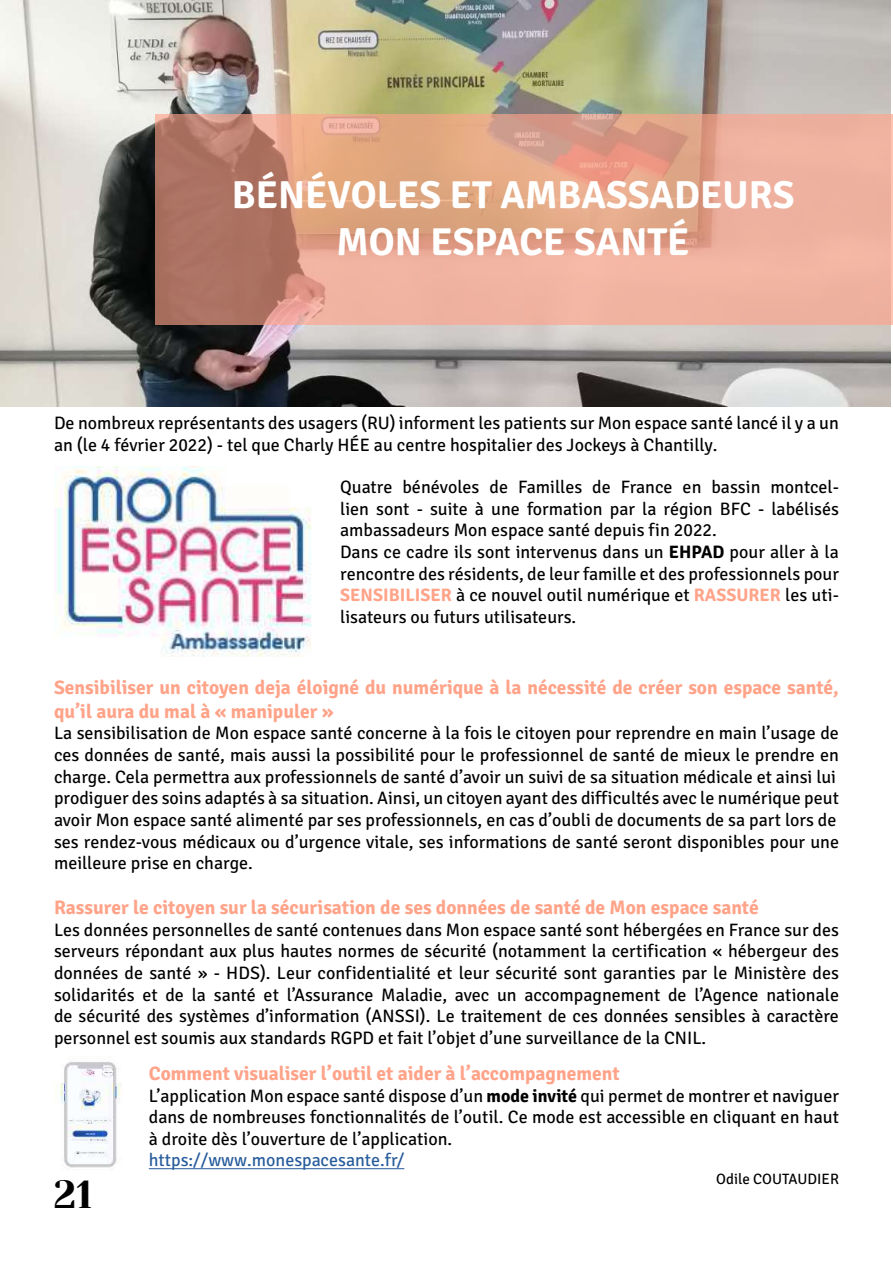
<style>
.page{position:relative;width:893px;height:1263px;background:#fff}
.page>*{position:absolute;margin:0;border:0;box-sizing:border-box;transform-origin:0 0}
.t1{font:700 39px/46.8px "Signika Negative";color:#fff;text-align:center}
.t2{font:39px "Yeseva One";color:#000}
.t3{font:700 19.5px/23.4px "Signika Negative";color:#ffa389}
.t4{font:18px/21.6px "Signika Negative";color:#000}
.t5{font:18px "Signika Negative";color:#265b9b}
.t6{font:15px "Signika Negative";color:#000}
.s1{font-weight:700}
.s2{font-weight:700;color:#ffa389}
</style>
<div class="page">
<img style="left:0;top:0;width:890px;height:406px">
<svg style="left:155px;top:114px;width:738px;height:211px;background:#dea18a"></svg>
<img style="left:54px;top:466px;width:258px;height:190px">
<img style="left:60px;top:1061px;width:61px;height:109px">
<hr style="left:149px;top:1168px;width:255px;height:1px;background:#265b9b">
<h1 class="t1" style="left:232px;top:170px;width:564px">BÉNÉVOLES ET AMBASSADEURS<br>MON ESPACE SANTÉ</h1>
<p class="t4" style="left:54px;top:412px;width:786px">De nombreux représentants des usagers (RU) informent les patients sur Mon espace santé lancé il y a un an (le 4 février 2022) - tel que Charly HÉE au centre hospitalier des Jockeys à Chantilly.</p>
<p class="t4" style="left:340px;top:476px;width:500px">Quatre bénévoles de Familles de France en bassin montcel&shy;lien sont - suite à une formation par la région BFC - labélisés ambassadeurs Mon espace santé depuis fin 2022.<br>Dans ce cadre ils sont intervenus dans un <span class="s1">EHPAD</span> pour aller à la rencontre des résidents, de leur famille et des professionnels pour <span class="s2">SENSIBILISER</span> à ce nouvel outil numérique et <span class="s2">RASSURER</span> les uti&shy;lisateurs ou futurs utilisateurs.</p>
<p class="t3" style="left:54px;top:676px;width:786px">Sensibiliser un citoyen deja éloigné du numérique à la nécessité de créer son espace santé, qu’il aura du mal à « manipuler »</p>
<p class="t4" style="left:54px;top:723px;width:786px">La sensibilisation de Mon espace santé concerne à la fois le citoyen pour reprendre en main l’usage de ces données de santé, mais aussi la possibilité pour le professionnel de santé de mieux le prendre en charge. Cela permettra aux professionnels de santé d’avoir un suivi de sa situation médicale et ainsi lui prodiguer des soins adaptés à sa situation. Ainsi, un citoyen ayant des difficultés avec le numérique peut avoir Mon espace santé alimenté par ses professionnels, en cas d’oubli de documents de sa part lors de ses rendez-vous médicaux ou d’urgence vitale, ses informations de santé seront disponibles pour une meilleure prise en charge.</p>
<p class="t3" style="left:54px;top:895px;width:706px">Rassurer le citoyen sur la sécurisation de ses données de santé de Mon espace santé</p>
<p class="t4" style="left:54px;top:919px;width:786px;text-align:justify">Les données personnelles de santé contenues dans Mon espace santé sont hébergées en France sur des serveurs répondant aux plus hautes normes de sécurité (notamment la certification « hébergeur des données de santé » - HDS). Leur confidentialité et leur sécurité sont garanties par le Ministère des solidarités et de la santé et l’Assurance Maladie, avec un accompagnement de l’Agence nationale de sécurité des systèmes d’information (ANSSI). Le traitement de ces données sensibles à caractère personnel est soumis aux standards RGPD et fait l’objet d’une surveillance de la CNIL.</p>
<p class="t3" style="left:149px;top:1061px;width:472px">Comment visualiser l’outil et aider à l’accompagnement</p>
<p class="t4" style="left:149px;top:1085px;width:692px;text-align:justify">L’application Mon espace santé dispose d’un <span class="s1">mode invité</span> qui permet de montrer et naviguer dans de nombreuses fonctionnalités de l’outil. Ce mode est accessible en cliquant en haut à droite dès l’ouverture de l’application.</p>
<p class="t5" style="left:149px;top:1150px;width:257px">https://www.monespacesante.fr/</p>
<p class="t6" style="left:716px;top:1171px;width:124px">Odile COUTAUDIER</p>
<h1 class="t2" style="left:54px;top:1172px;width:40px">21</h1>
</div>
